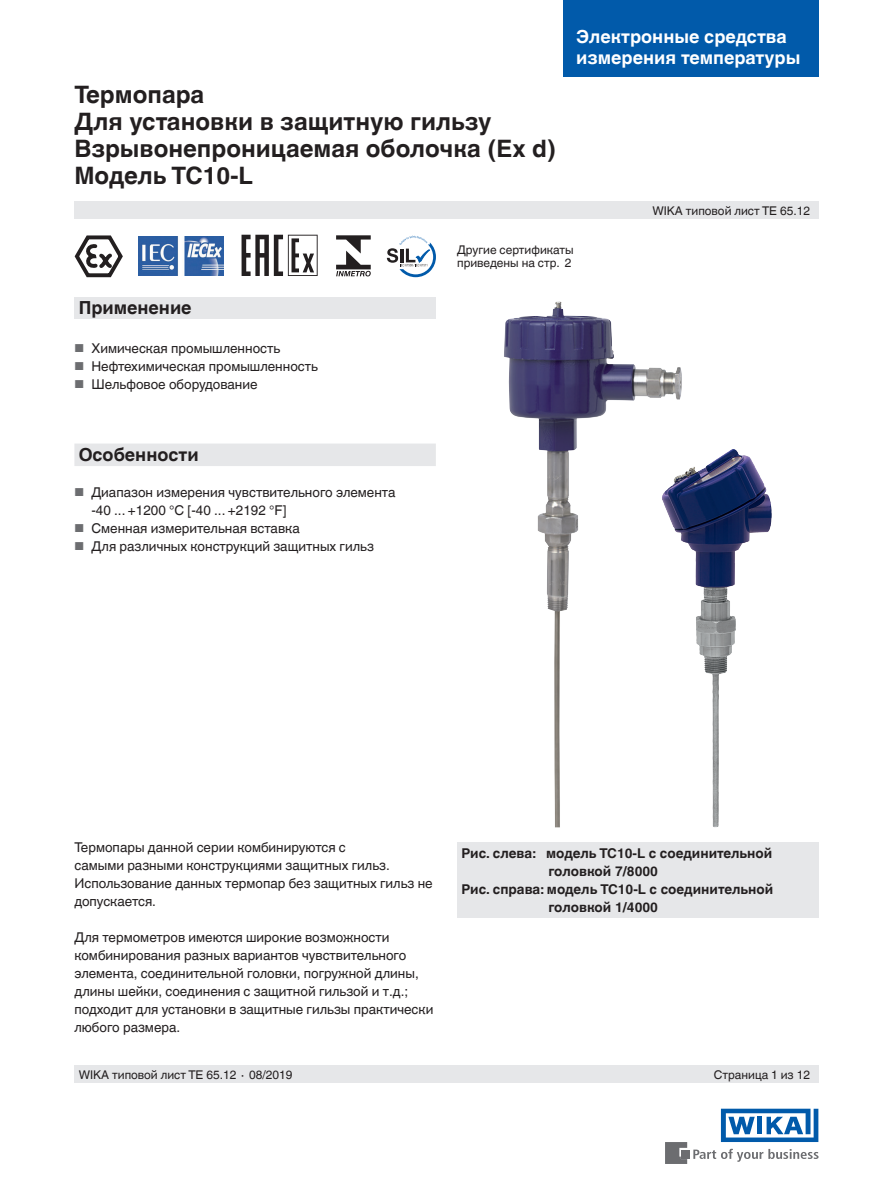
<style>
.page{position:relative;width:893px;height:1188px;background:#fff}
.page>*{position:absolute;margin:0;border:0;box-sizing:border-box;transform-origin:0 0}
.t1{font:700 24px/27px "Helvetica World";color:#231f20}
.t2{font:700 18px/21px "Helvetica World";color:#fff}
.t3{font:700 18px "Helvetica World";color:#231f20}
.t4{font:13.5px/18px "Helvetica World";color:#231f20}
.t5{font:700 13.5px "Helvetica World";color:#231f20}
.t6{font:12px/13.5px "Helvetica World";color:#231f20}
.s1{font-size:11.55px;color:#6c6d70}
</style>
<div class="page">
<div style="left:74px;top:297px;width:362px;height:22px;background:#e6e7e9"></div>
<div style="left:74px;top:202px;width:745px;height:17px;background:#e6e7e9"></div>
<svg style="left:693px;top:1149px;width:126px;height:13px"></svg>
<div style="left:682px;top:1150px;width:8px;height:8px;background:#6c6d70"></div>
<svg style="left:665px;top:1142px;width:22px;height:22px"></svg>
<svg style="left:721px;top:1109px;width:97px;height:33px"></svg>
<div style="left:563px;top:0;width:256px;height:77px;background:#015aaa"></div>
<div style="left:74px;top:1066px;width:745px;height:17px;background:#e6e7e9"></div>
<div style="left:457px;top:842px;width:362px;height:76px;background:#e6e7e9"></div>
<div style="left:74px;top:444px;width:362px;height:22px;background:#e6e7e9"></div>
<svg style="left:74px;top:235px;width:49px;height:43px"></svg>
<svg style="left:242px;top:235px;width:76px;height:41px"></svg>
<svg style="left:336px;top:235px;width:35px;height:41px"></svg>
<img style="left:138px;top:237px;width:86px;height:38px">
<svg style="left:387px;top:236px;width:49px;height:41px"></svg>
<img style="left:504px;top:302px;width:178px;height:525px">
<img style="left:661px;top:450px;width:70px;height:75px">
<h1 class="t1" style="left:74px;top:81px;width:483px">Термопара<br>Для установки в защитную гильзу<br>Взрывонепроницаемая оболочка (Ex d)<br>Модель TC10-L</h1>
<h2 class="t2" style="left:576px;top:26px;width:226px">Электронные средства измерения температуры</h2>
<p class="t6" style="left:652px;top:204px;width:159px">WIKA типовой лист TE 65.12</p>
<h2 class="t3" style="left:79px;top:297px;width:114px">Применение</h2>
<p class="t4" style="left:74px;top:339px;width:207px"><span class="s1">■</span> Химическая промышленность</p>
<p class="t4" style="left:74px;top:357px;width:245px"><span class="s1">■</span> Нефтехимическая промышленность</p>
<p class="t4" style="left:74px;top:375px;width:185px"><span class="s1">■</span> Шельфовое оборудование</p>
<h2 class="t3" style="left:79px;top:444px;width:122px">Особенности</h2>
<p class="t4" style="left:91px;top:483px;width:305px;text-indent:-17px"><span class="s1">■</span> Диапазон измерения чувствительного элемента -40 ... +1200 °C [-40 ... +2192 °F]</p>
<p class="t4" style="left:74px;top:519px;width:227px"><span class="s1">■</span> Сменная измерительная вставка</p>
<p class="t4" style="left:74px;top:537px;width:301px"><span class="s1">■</span> Для различных конструкций защитных гильз</p>
<p class="t6" style="left:457px;top:243px;width:118px">Другие сертификаты приведены на стр. 2</p>
<p class="t4" style="left:74px;top:838px;width:360px">Термопары данной серии комбинируются с<br>самыми разными конструкциями защитных гильз.<br>Использование данных термопар без защитных гильз не допускается.</p>
<p class="t4" style="left:74px;top:928px;width:361px">Для термометров имеются широкие возможности комбинирования разных вариантов чувствительного элемента, соединительной головки, погружной длины, длины шейки, соединения с защитной гильзой и т.д.; подходит для установки в защитные гильзы практически любого размера.</p>
<p class="t5" style="left:461px;top:845px;width:312px">Рис. слева: модель TC10-L с соединительной</p>
<p class="t5" style="left:548px;top:863px;width:111px">головкой 7/8000</p>
<p class="t5" style="left:461px;top:881px;width:313px">Рис. справа: модель TC10-L с соединительной</p>
<p class="t5" style="left:548px;top:899px;width:111px">головкой 1/4000</p>
<p class="t6" style="left:79px;top:1068px;width:215px">WIKA типовой лист TE 65.12 ∙ 08/2019</p>
<p class="t6" style="left:714px;top:1068px;width:98px">Страница 1 из 12</p>
</div>
